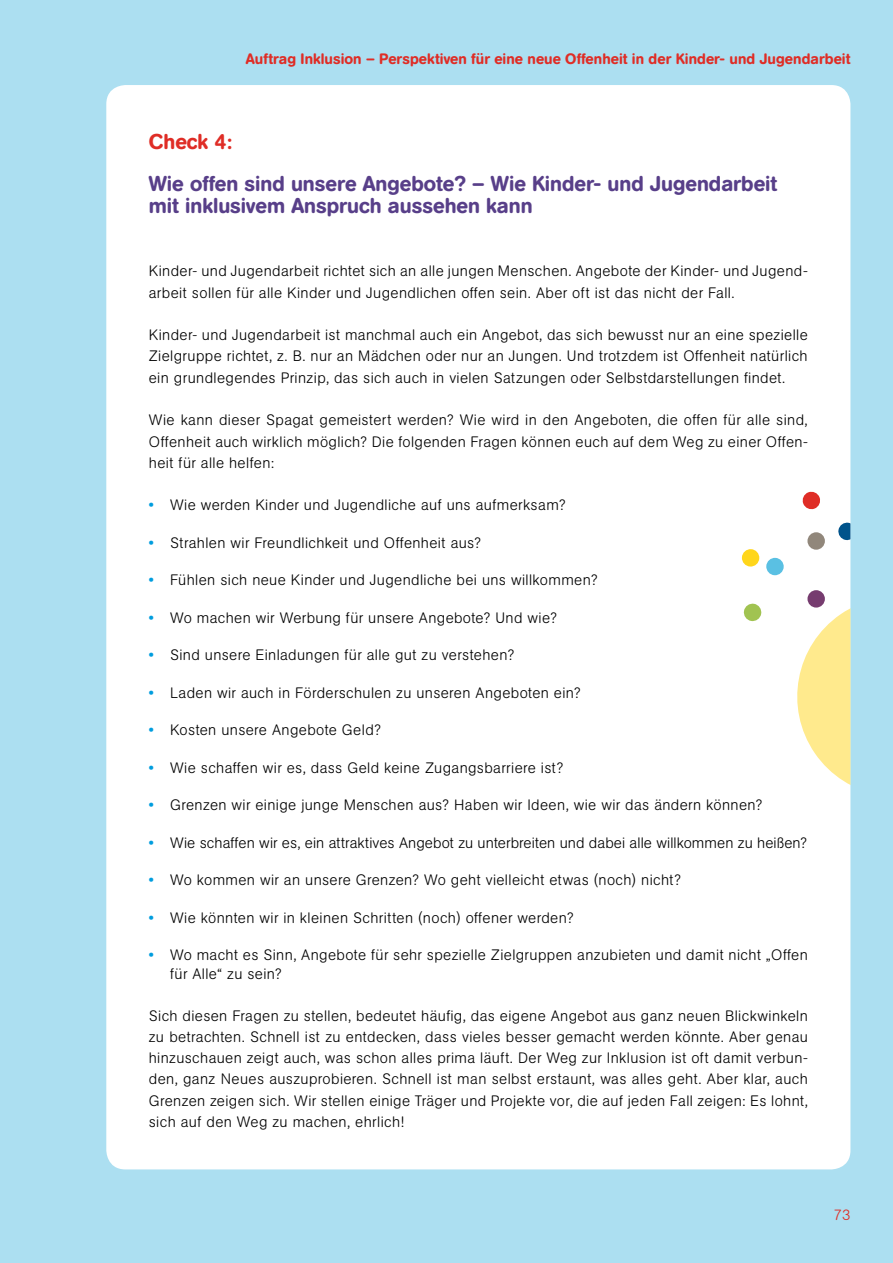
<style>
.page{position:relative;width:893px;height:1263px;background:#acdff1}
.page>*{position:absolute;margin:0;border:0;box-sizing:border-box;transform-origin:0 0}
.t1{font:500 21.3px/42.5px "AG Book Rounded Pro";color:#583f89}
.t2{font:300 15px/21.3px "AG Book Rounded Pro";letter-spacing:.025em;color:#000;text-align:justify}
.t3{font:300 15px "AG Book Rounded Pro";letter-spacing:.005em;color:#000}
.t4{font:500 15px "AG Book Rounded Pro";letter-spacing:.005em;color:#df2d26}
.t5{font:300 15px "AG Book Rounded Pro";color:#df2d26}
.s1{color:#df2d26}
.s2{font-weight:500;color:#009dde}
</style>
<div class="page">
<div style="left:106px;top:85px;width:744px;height:1084px;background:#fff;border-radius:19px"></div>
<svg style="left:797px;top:590px;width:53px;height:195px"></svg>
<div style="left:807px;top:590px;width:18px;height:17px;background:#763c6f;border-radius:50%"></div>
<svg style="left:743px;top:603px;width:19px;height:19px"></svg>
<svg style="left:838px;top:522px;width:12px;height:19px"></svg>
<div style="left:742px;top:549px;width:17px;height:18px;background:#ffd61b;border-radius:50%"></div>
<div style="left:766px;top:558px;width:18px;height:17px;background:#5ac0e3;border-radius:50%"></div>
<svg style="left:802px;top:491px;width:18px;height:19px"></svg>
<div style="left:807px;top:532px;width:18px;height:18px;background:#91877b;border-radius:50%"></div>
<p class="t4" style="left:246px;top:49px;width:606px">Auftrag Inklusion – Perspektiven für eine neue Offenheit in der Kinder- und Jugendarbeit</p>
<h4 class="t1" style="left:149px;top:120px;width:630px"><span class="s1">Check 4:<br></span>Wie offen sind unsere Angebote? – Wie Kinder- und Jugendarbeit</h4>
<h4 class="t1" style="left:149px;top:184px;width:385px">mit inklusivem Anspruch aussehen kann</h4>
<p class="t2" style="left:149px;top:260px;width:661px">Kinder- und Jugendarbeit richtet sich an alle jungen Menschen. Angebote der Kinder- und Jugend&shy;arbeit sollen für alle Kinder und Jugendlichen offen sein. Aber oft ist das nicht der Fall.</p>
<p class="t2" style="left:149px;top:324px;width:660px">Kinder- und Jugendarbeit ist manchmal auch ein Angebot, das sich bewusst nur an eine spezielle Zielgruppe richtet, z. B. nur an Mädchen oder nur an Jungen. Und trotzdem ist Offenheit natürlich ein grundlegendes Prinzip, das sich auch in vielen Satzungen oder Selbstdarstellungen findet.</p>
<p class="t2" style="left:149px;top:409px;width:661px">Wie kann dieser Spagat gemeistert werden? Wie wird in den Angeboten, die offen für alle sind, Offenheit auch wirklich möglich? Die folgenden Fragen können euch auf dem Weg zu einer Offen&shy;heit für alle helfen:</p>
<p class="t2" style="left:149px;top:494px;width:418px"><span class="s2">•</span> Wie werden Kinder und Jugendliche auf uns aufmerksam?</p>
<p class="t2" style="left:149px;top:532px;width:334px"><span class="s2">•</span> Strahlen wir Freundlichkeit und Offenheit aus?</p>
<p class="t2" style="left:149px;top:569px;width:450px"><span class="s2">•</span> Fühlen sich neue Kinder und Jugendliche bei uns willkommen?</p>
<p class="t2" style="left:149px;top:607px;width:409px"><span class="s2">•</span> Wo machen wir Werbung für unsere Angebote? Und wie?</p>
<p class="t2" style="left:149px;top:644px;width:367px"><span class="s2">•</span> Sind unsere Einladungen für alle gut zu verstehen?</p>
<p class="t2" style="left:149px;top:682px;width:433px"><span class="s2">•</span> Laden wir auch in Förderschulen zu unseren Angeboten ein?</p>
<p class="t2" style="left:149px;top:719px;width:234px"><span class="s2">•</span> Kosten unsere Angebote Geld?</p>
<p class="t2" style="left:149px;top:757px;width:416px"><span class="s2">•</span> Wie schaffen wir es, dass Geld keine Zugangsbarriere ist?</p>
<p class="t2" style="left:149px;top:794px;width:615px"><span class="s2">•</span> Grenzen wir einige junge Menschen aus? Haben wir Ideen, wie wir das ändern können?</p>
<p class="t3" style="left:149px;top:833px;width:660px"><span class="s2">•</span> Wie schaffen wir es, ein attraktives Angebot zu unterbreiten und dabei alle willkommen zu heißen?</p>
<p class="t2" style="left:149px;top:869px;width:534px"><span class="s2">•</span> Wo kommen wir an unsere Grenzen? Wo geht vielleicht etwas (noch) nicht?</p>
<p class="t2" style="left:149px;top:907px;width:426px"><span class="s2">•</span> Wie könnten wir in kleinen Schritten (noch) offener werden?</p>
<p class="t2" style="left:170px;top:945px;width:639px;line-height:18.8px;text-indent:-21px"><span class="s2">•</span> Wo macht es Sinn, Angebote für sehr spezielle Zielgruppen anzubieten und damit nicht „Offen für Alle“ zu sein?</p>
<p class="t2" style="left:149px;top:1004px;width:661px">Sich diesen Fragen zu stellen, bedeutet häufig, das eigene Angebot aus ganz neuen Blickwinkeln zu betrachten. Schnell ist zu entdecken, dass vieles besser gemacht werden könnte. Aber genau hinzuschauen zeigt auch, was schon alles prima läuft. Der Weg zur Inklusion ist oft damit verbun&shy;den, ganz Neues auszuprobieren. Schnell ist man selbst erstaunt, was alles geht. Aber klar, auch Grenzen zeigen sich. Wir stellen einige Träger und Projekte vor, die auf jeden Fall zeigen: Es lohnt, sich auf den Weg zu machen, ehrlich!</p>
<p class="t5" style="left:833px;top:1205px;width:18px">73</p>
</div>
